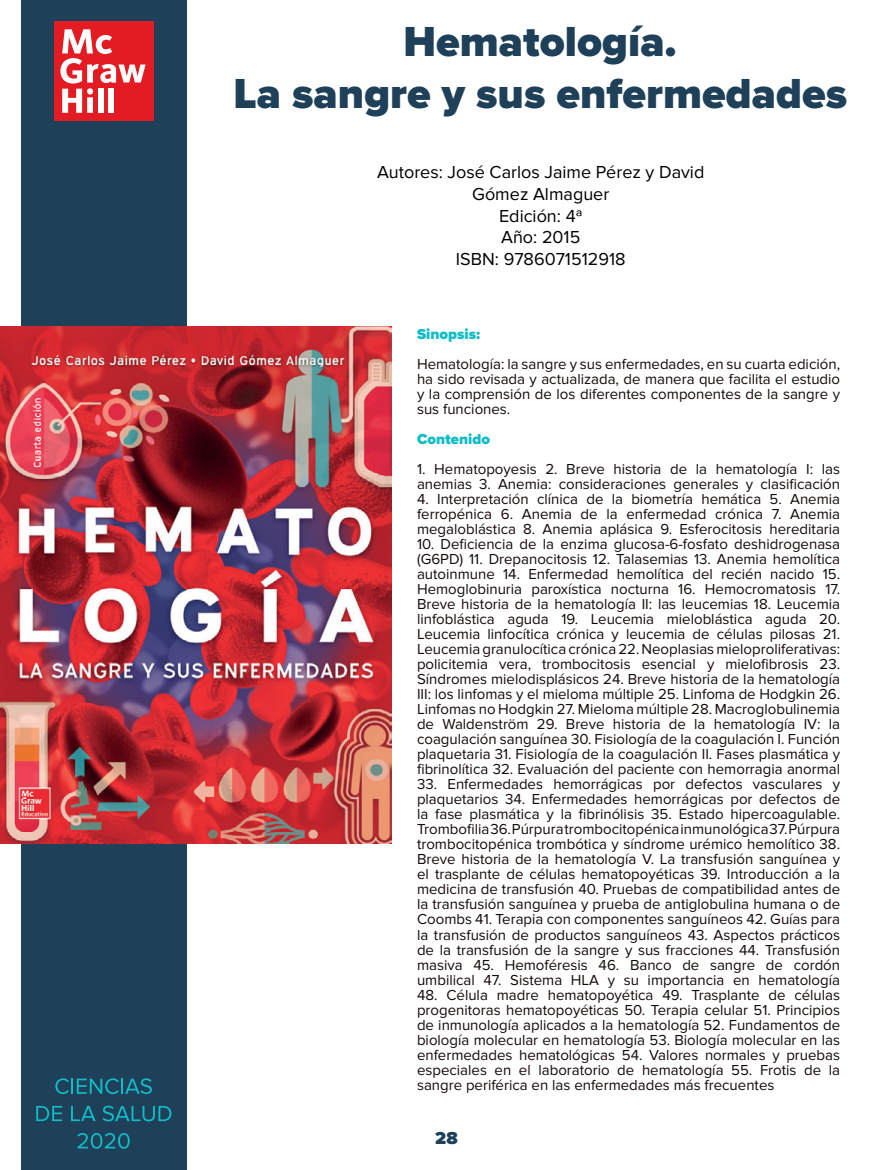
<style>
.page{position:relative;width:893px;height:1170px;background:#fff}
.page>*{position:absolute;margin:0;border:0;box-sizing:border-box;transform-origin:0 0}
.t1{font:900 43.5px/52.2px "Proxima Nova";color:#1f4059;text-align:center}
.t2{font:18px/21.6px "Proxima Nova";color:#000;text-align:center}
.t3{font:900 18px "Proxima Nova";color:#1d415a}
.t4{font:15px/15px "Proxima Nova";color:#140909;text-align:justify}
.t5{font:900 15px "Proxima Nova";color:#10bdc8}
</style>
<div class="page">
<div style="left:21px;top:0;width:165px;height:1169px;background:#1f4059"></div>
<div style="left:54px;top:21px;width:100px;height:100px;background:#e31b22"></div>
<svg style="left:60px;top:29px;width:86px;height:84px"></svg>
<svg style="left:55px;top:1078px;width:97px;height:15px"></svg>
<svg style="left:36px;top:1106px;width:26px;height:14px"></svg>
<svg style="left:71px;top:1106px;width:24px;height:14px"></svg>
<svg style="left:103px;top:1105px;width:68px;height:16px"></svg>
<svg style="left:77px;top:1133px;width:53px;height:15px"></svg>
<img style="left:0;top:326px;width:391px;height:517px">
<h1 class="t1" style="left:234px;top:15px;width:615px">Hematología.<br>La sangre y sus enfermedades</h1>
<p class="t2" style="left:377px;top:162px;width:329px">Autores: José Carlos Jaime Pérez y David<br>Gómez Almaguer<br>Edición: 4ª<br>Año: 2015<br>ISBN: 9786071512918</p>
<p class="t5" style="left:417px;top:323px;width:64px">Sinopsis:</p>
<p class="t4" style="left:417px;top:357px;width:425px">Hematología: la sangre y sus enfermedades, en su cuarta edición, ha sido revisada y actualizada, de manera que facilita el estudio y la comprensión de los diferentes componentes de la sangre y sus funciones.</p>
<p class="t5" style="left:417px;top:428px;width:74px">Contenido</p>
<p class="t4" style="left:417px;top:462px;width:425px">1. Hematopoyesis 2. Breve historia de la hematología I: las anemias 3. Anemia: consideraciones generales y clasificación</p>
<p class="t4" style="left:417px;top:492px;width:425px">4. Interpretación clínica de la biometría hemática 5. Anemia ferropénica 6. Anemia de la enfermedad crónica 7. Anemia megaloblástica 8. Anemia aplásica 9. Esferocitosis hereditaria</p>
<p class="t4" style="left:417px;top:537px;width:425px">10. Deficiencia de la enzima glucosa-6-fosfato deshidrogenasa (G6PD) 11. Drepanocitosis 12. Talasemias 13. Anemia hemolítica autoinmune 14. Enfermedad hemolítica del recién nacido 15.<br>Hemoglobinuria paroxística nocturna 16. Hemocromatosis 17.<br>Breve historia de la hematología II: las leucemias 18. Leucemia linfoblástica aguda 19. Leucemia mieloblástica aguda 20.<br>Leucemia linfocítica crónica y leucemia de células pilosas 21.<br>Leucemia granulocítica crónica 22. Neoplasias mieloproliferativas: policitemia vera, trombocitosis esencial y mielofibrosis 23.<br>Síndromes mielodisplásicos 24. Breve historia de la hematología III: los linfomas y el mieloma múltiple 25. Linfoma de Hodgkin 26.<br>Linfomas no Hodgkin 27. Mieloma múltiple 28. Macroglobulinemia de Waldenström 29. Breve historia de la hematología IV: la coagulación sanguínea 30. Fisiología de la coagulación I. Función plaquetaria 31. Fisiología de la coagulación II. Fases plasmática y fibrinolítica 32. Evaluación del paciente con hemorragia anormal</p>
<p class="t4" style="left:417px;top:777px;width:425px">33. Enfermedades hemorrágicas por defectos vasculares y plaquetarios 34. Enfermedades hemorrágicas por defectos de la fase plasmática y la fibrinólisis 35. Estado hipercoagulable.<br>Trombofilia 36. Púrpura trombocitopénica inmunológica 37. Púrpura trombocitopénica trombótica y síndrome urémico hemolítico 38.<br>Breve historia de la hematología V. La transfusión sanguínea y el trasplante de células hematopoyéticas 39. Introducción a la medicina de transfusión 40. Pruebas de compatibilidad antes de la transfusión sanguínea y prueba de antiglobulina humana o de Coombs 41. Terapia con componentes sanguíneos 42. Guías para la transfusión de productos sanguíneos 43. Aspectos prácticos de la transfusión de la sangre y sus fracciones 44. Transfusión masiva 45. Hemoféresis 46. Banco de sangre de cordón umbilical 47. Sistema HLA y su importancia en hematología</p>
<p class="t4" style="left:417px;top:987px;width:425px">48. Célula madre hematopoyética 49. Trasplante de células progenitoras hematopoyéticas 50. Terapia celular 51. Principios de inmunología aplicados a la hematología 52. Fundamentos de biología molecular en hematología 53. Biología molecular en las enfermedades hematológicas 54. Valores normales y pruebas especiales en el laboratorio de hematología 55. Frotis de la sangre periférica en las enfermedades más frecuentes</p>
<p class="t3" style="left:435px;top:1124px;width:24px">28</p>
</div>
